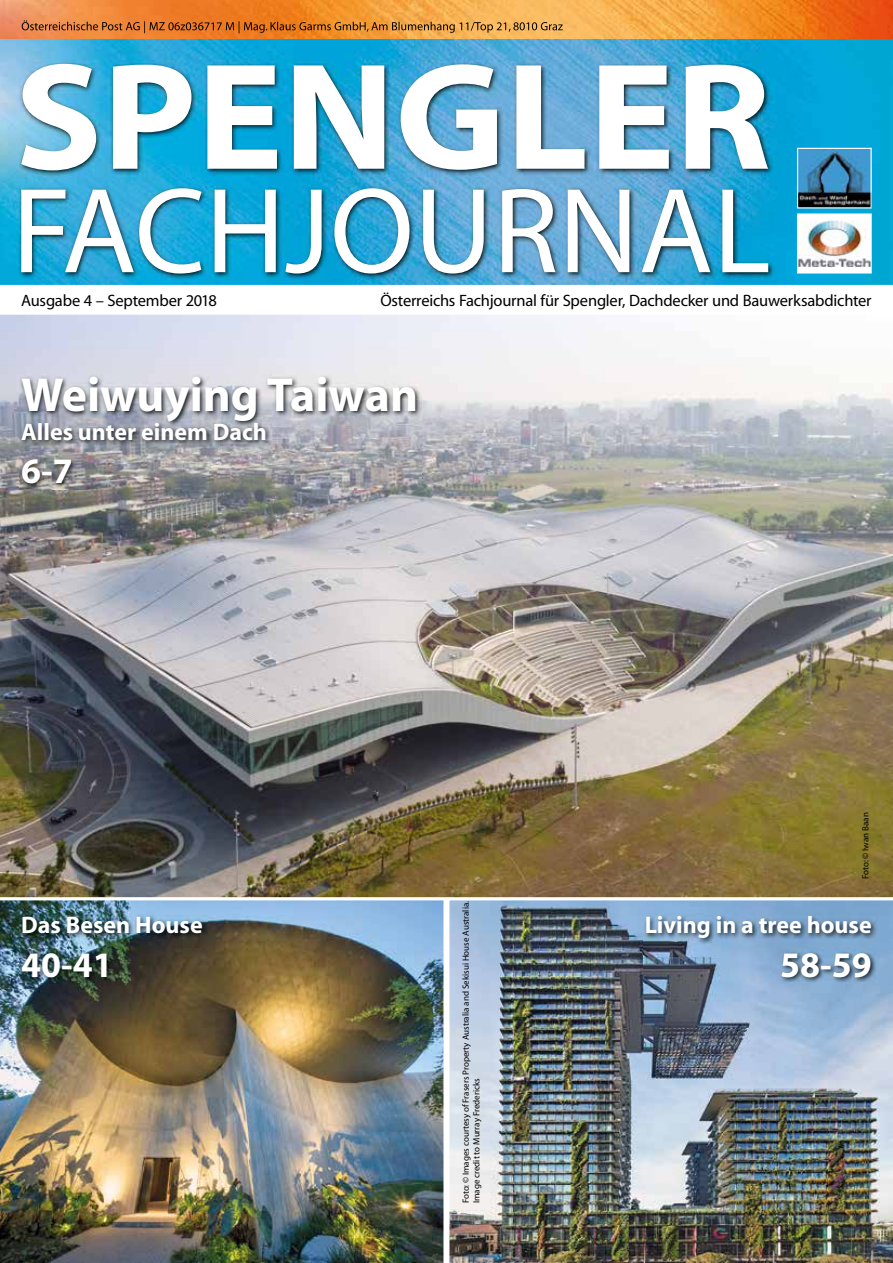
<style>
.page{position:relative;width:893px;height:1263px;background:#fff}
.page>*{position:absolute;margin:0;border:0;box-sizing:border-box;transform-origin:0 0}
.t1{font:700 48px "Myriad";color:#fff}
.t2{font:700 36px "Myriad";color:#fff}
.t3{font:700 24px "Myriad";color:#fff}
.t4{font:16.5px "Myriad";letter-spacing:-.015em;color:#000}
.t5{font:9px/10.8px "Myriad";color:#000}
</style>
<div class="page">
<img style="left:0;top:315px;width:893px;height:582px">
<img style="left:0;top:38px;width:893px;height:247px">
<img style="left:0;top:0;width:893px;height:38px">
<img style="left:797px;top:148px;width:75px;height:126px">
<img style="left:19px;top:375px;width:402px;height:114px">
<img style="left:18px;top:185px;width:756px;height:95px">
<img style="left:21px;top:188px;width:747px;height:86px">
<img style="left:18px;top:61px;width:756px;height:116px">
<img style="left:21px;top:64px;width:747px;height:106px">
<img style="left:22px;top:20px;width:541px;height:13px">
<img style="left:0;top:897px;width:446px;height:366px">
<img style="left:446px;top:897px;width:447px;height:366px">
<img style="left:19px;top:914px;width:189px;height:69px">
<img style="left:643px;top:913px;width:234px;height:70px">
<h3 class="t4" style="left:21px;top:292px;width:197px">Ausgabe 4 – September 2018</h3>
<h3 class="t4" style="left:380px;top:292px;width:493px">Österreichs Fachjournal für Spengler, Dachdecker und Bauwerksabdichter</h3>
<h1 class="t1" style="left:21px;top:370px;width:398px">Weiwuying Taiwan</h1>
<h3 class="t3" style="left:21px;top:420px;width:247px">Alles unter einem Dach</h3>
<h2 class="t2" style="left:21px;top:453px;width:53px">6-7</h2>
<h3 class="t3" style="left:21px;top:913px;width:183px">Das Besen House</h3>
<h2 class="t2" style="left:21px;top:946px;width:93px">40-41</h2>
<p class="t5" style="left:461px;top:1203px;width:304px;rotate:-90deg">Foto: © Images courtesy of Frasers Property Australia and Sekisui House Australia.<br>Image credit to Murray Fredericks</p>
<p class="t5" style="left:861px;top:879px;width:68px;rotate:-90deg">Foto: © Iwan Baan</p>
<h3 class="t3" style="left:645px;top:913px;width:229px">Living in a tree house</h3>
<h2 class="t2" style="left:780px;top:946px;width:93px">58-59</h2>
</div>
